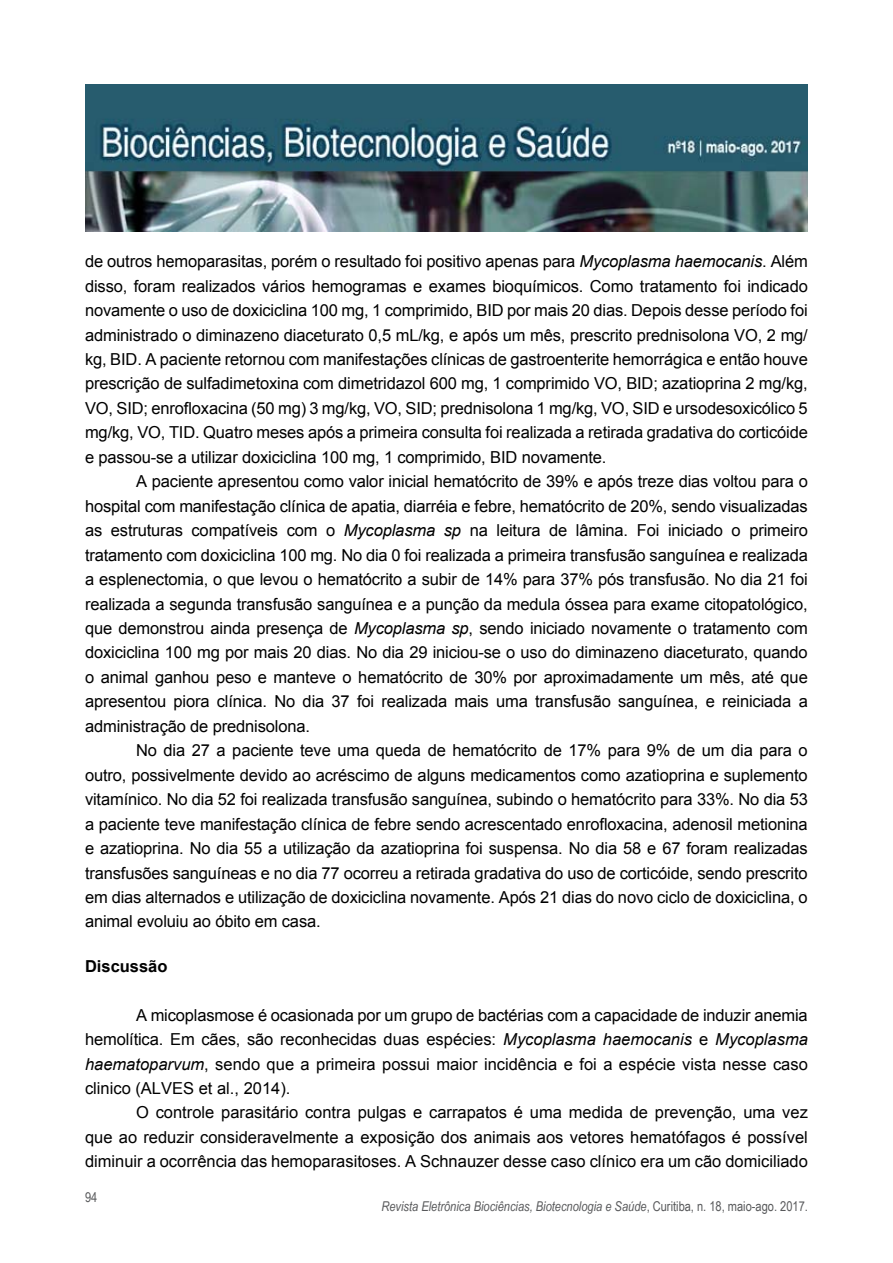
<style>
.page{position:relative;width:893px;height:1263px;background:#fff}
.page>*{position:absolute;margin:0;border:0;box-sizing:border-box;transform-origin:0 0}
.t1{font:16.5px/24.5px "Arial";letter-spacing:-.01em;color:#000;text-align:justify}
.t2{font:700 16.5px "Arial";color:#000}
.t3{font:italic 13.5px "Arial Narrow";color:#58595b}
.t4{font:13.5px "Arial Narrow";color:#58595b}
.s1{font-style:italic}
.s2{font-style:normal}
</style>
<div class="page">
<img style="left:85px;top:85px;width:723px;height:146px">
<p class="t1" style="left:85px;top:249px;width:724px">de outros hemoparasitas, porém o resultado foi positivo apenas para <span class="s1">Mycoplasma haemocanis</span>. Além disso, foram realizados vários hemogramas e exames bioquímicos. Como tratamento foi indicado novamente o uso de doxiciclina 100 mg, 1 comprimido, BID por mais 20 dias. Depois desse período foi administrado o diminazeno diaceturato 0,5 mL/kg, e após um mês, prescrito prednisolona VO, 2 mg/ kg, BID. A paciente retornou com manifestações clínicas de gastroenterite hemorrágica e então houve prescrição de sulfadimetoxina com dimetridazol 600 mg, 1 comprimido VO, BID; azatioprina 2 mg/kg, VO, SID; enrofloxacina (50 mg) 3 mg/kg, VO, SID; prednisolona 1 mg/kg, VO, SID e ursodesoxicólico 5 mg/kg, VO, TID. Quatro meses após a primeira consulta foi realizada a retirada gradativa do corticóide e passou-se a utilizar doxiciclina 100 mg, 1 comprimido, BID novamente.</p>
<p class="t1" style="left:85px;top:469px;width:724px;text-indent:51px">A paciente apresentou como valor inicial hematócrito de 39% e após treze dias voltou para o hospital com manifestação clínica de apatia, diarréia e febre, hematócrito de 20%, sendo visualizadas as estruturas compatíveis com o <span class="s1">Mycoplasma sp</span> na leitura de lâmina. Foi iniciado o primeiro tratamento com doxiciclina 100 mg. No dia 0 foi realizada a primeira transfusão sanguínea e realizada a esplenectomia, o que levou o hematócrito a subir de 14% para 37% pós transfusão. No dia 21 foi realizada a segunda transfusão sanguínea e a punção da medula óssea para exame citopatológico, que demonstrou ainda presença de <span class="s1">Mycoplasma sp</span>, sendo iniciado novamente o tratamento com doxiciclina 100 mg por mais 20 dias. No dia 29 iniciou-se o uso do diminazeno diaceturato, quando o animal ganhou peso e manteve o hematócrito de 30% por aproximadamente um mês, até que apresentou piora clínica. No dia 37 foi realizada mais uma transfusão sanguínea, e reiniciada a administração de prednisolona.</p>
<p class="t1" style="left:85px;top:738px;width:724px;text-indent:51px">No dia 27 a paciente teve uma queda de hematócrito de 17% para 9% de um dia para o outro, possivelmente devido ao acréscimo de alguns medicamentos como azatioprina e suplemento vitamínico. No dia 52 foi realizada transfusão sanguínea, subindo o hematócrito para 33%. No dia 53 a paciente teve manifestação clínica de febre sendo acrescentado enrofloxacina, adenosil metionina e azatioprina. No dia 55 a utilização da azatioprina foi suspensa. No dia 58 e 67 foram realizadas transfusões sanguíneas e no dia 77 ocorreu a retirada gradativa do uso de corticóide, sendo prescrito em dias alternados e utilização de doxiciclina novamente. Após 21 dias do novo ciclo de doxiciclina, o animal evoluiu ao óbito em casa.</p>
<p class="t2" style="left:85px;top:955px;width:84px">Discussão</p>
<p class="t1" style="left:85px;top:1003px;width:724px;text-indent:51px">A micoplasmose é ocasionada por um grupo de bactérias com a capacidade de induzir anemia hemolítica. Em cães, são reconhecidas duas espécies: <span class="s1">Mycoplasma haemocanis</span> e <span class="s1">Mycoplasma haematoparvum</span>, sendo que a primeira possui maior incidência e foi a espécie vista nesse caso clinico (ALVES et al., 2014).</p>
<p class="t1" style="left:85px;top:1100px;width:724px;text-indent:51px">O controle parasitário contra pulgas e carrapatos é uma medida de prevenção, uma vez que ao reduzir consideravelmente a exposição dos animais aos vetores hematófagos é possível diminuir a ocorrência das hemoparasitoses. A Schnauzer desse caso clínico era um cão domiciliado</p>
<p class="t4" style="left:85px;top:1187px;width:14px">94</p>
<p class="t3" style="left:381px;top:1197px;width:428px">Revista Eletrônica Biociências, Biotecnologia e Saúde<span class="s2">, Curitiba, n. 18, maio-ago. 2017.</span></p>
</div>
